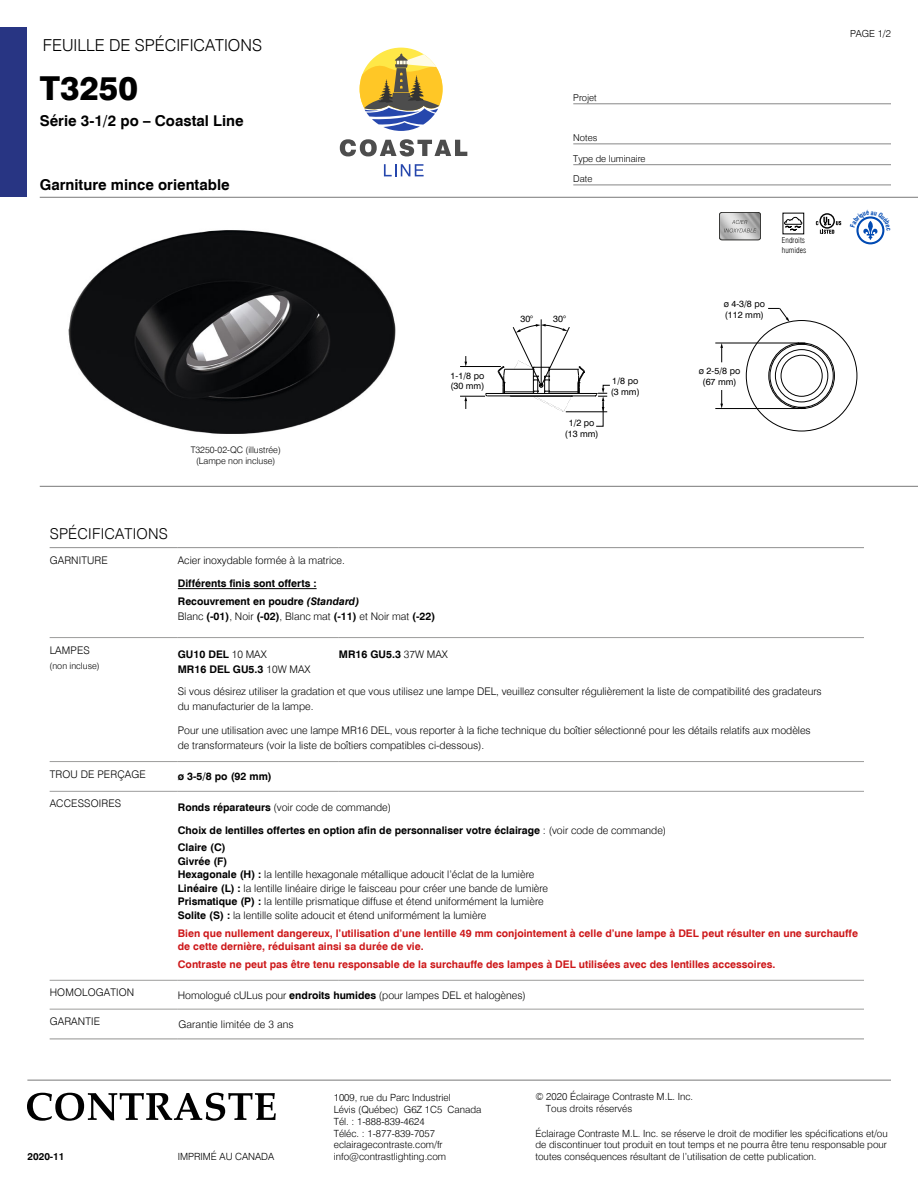
<style>
.page{position:relative;width:918px;height:1188px;background:#fff}
.page>*{position:absolute;margin:0;border:0;box-sizing:border-box;transform-origin:0 0}
.t1{font:800 33px "Swiss 721 BT";color:#000}
.t2{font:300 16.5px "Swiss 721 BT";color:#000}
.t3{font:700 15px "Swiss 721 BT";color:#000}
.t4{font:300 15px "Swiss 721 BT";letter-spacing:.015em;color:#000}
.t5{font:300 10.5px/13.5px "Swiss 721 BT";color:#000}
.t6{font:700 10.5px/13.5px "Swiss 721 BT";color:#cd1719}
.t7{font:700 10.5px/18px "Swiss 721 BT";color:#000}
.t8{font:300 9.9px/11.9px "Swiss 721 BT";color:#000}
.t9{font:700 9.9px "Swiss 721 BT";color:#000}
.t10{font:300 9.75px "Swiss 721 BT";color:#000}
.t11{font:300 9.45px/20.2px "Swiss 721 BT";color:#000}
.t12{font:9px/10.8px "Swiss 721 BT";color:#000}
.t13{font:300 9px/10.8px "Swiss 721 BT";color:#000;text-align:center}
.t14{font:300 condensed 7.95px/9.4px "Swiss 721 BT";color:#000}
.s1{font-style:italic}
.s2{font-weight:700}
.s3{font-weight:300}
</style>
<div class="page">
<div style="left:0;top:27px;width:27px;height:170px;background:#283583"></div>
<hr style="left:40px;top:197px;width:878px;height:1px;background:#878787">
<hr style="left:573px;top:104px;width:318px;height:1px;background:#878787">
<hr style="left:573px;top:144px;width:318px;height:1px;background:#878787">
<hr style="left:573px;top:164px;width:318px;height:1px;background:#878787">
<hr style="left:573px;top:185px;width:318px;height:1px;background:#878787">
<hr style="left:27px;top:1080px;width:864px;height:1px;background:#878787">
<svg style="left:27px;top:1093px;width:249px;height:28px"></svg>
<svg style="left:819px;top:213px;width:16px;height:16px"></svg>
<svg style="left:821px;top:215px;width:12px;height:12px"></svg>
<svg style="left:816px;top:217px;width:25px;height:17px"></svg>
<svg style="left:784px;top:217px;width:18px;height:14px"></svg>
<svg style="left:340px;top:139px;width:127px;height:17px"></svg>
<svg style="left:384px;top:164px;width:40px;height:12px"></svg>
<svg style="left:360px;top:48px;width:83px;height:83px"></svg>
<img style="left:719px;top:212px;width:42px;height:28px">
<div style="left:719px;top:212px;width:42px;height:28px;border:1px solid #2b2b29;border-radius:3px"></div>
<svg style="left:724px;top:220px;width:32px;height:13px"></svg>
<hr style="left:50px;top:547px;width:128px;height:1px;background:#9d9d9c">
<hr style="left:178px;top:547px;width:161px;height:1px;background:#9d9d9c">
<hr style="left:339px;top:547px;width:525px;height:1px;background:#9d9d9c">
<hr style="left:50px;top:791px;width:128px;height:1px;background:#9d9d9c">
<hr style="left:178px;top:791px;width:161px;height:1px;background:#9d9d9c">
<hr style="left:339px;top:791px;width:525px;height:1px;background:#9d9d9c">
<hr style="left:50px;top:980px;width:128px;height:1px;background:#9d9d9c">
<hr style="left:178px;top:980px;width:161px;height:1px;background:#9d9d9c">
<hr style="left:339px;top:980px;width:525px;height:1px;background:#9d9d9c">
<hr style="left:50px;top:637px;width:128px;height:1px;background:#9d9d9c">
<hr style="left:50px;top:761px;width:128px;height:1px;background:#9d9d9c">
<hr style="left:50px;top:1009px;width:128px;height:1px;background:#9d9d9c">
<hr style="left:178px;top:637px;width:161px;height:1px;background:#9d9d9c">
<hr style="left:339px;top:637px;width:525px;height:1px;background:#9d9d9c">
<hr style="left:178px;top:761px;width:161px;height:1px;background:#9d9d9c">
<hr style="left:339px;top:761px;width:525px;height:1px;background:#9d9d9c">
<hr style="left:178px;top:1009px;width:161px;height:1px;background:#9d9d9c">
<hr style="left:339px;top:1009px;width:525px;height:1px;background:#9d9d9c">
<hr style="left:50px;top:1038px;width:128px;height:1px;background:#9d9d9c">
<hr style="left:178px;top:1038px;width:161px;height:1px;background:#9d9d9c">
<hr style="left:339px;top:1038px;width:525px;height:1px;background:#9d9d9c">
<hr style="left:178px;top:588px;width:139px;height:1px;background:#000">
<hr style="left:40px;top:486px;width:878px;height:1px;background:#878787">
<div style="left:781px;top:355px;width:41px;height:42px;border:1px solid #000;border-radius:50%"></div>
<div style="left:770px;top:344px;width:63px;height:64px;border:1px solid #000;border-radius:50%"></div>
<div style="left:775px;top:349px;width:53px;height:53px;border:1px solid #000;border-radius:50%"></div>
<svg style="left:797px;top:343px;width:9px;height:3px"></svg>
<svg style="left:797px;top:406px;width:9px;height:3px"></svg>
<svg style="left:768px;top:308px;width:22px;height:14px"></svg>
<hr style="left:715px;top:343px;width:84px;height:1px;background:#000">
<hr style="left:715px;top:408px;width:84px;height:1px;background:#000">
<svg style="left:720px;top:343px;width:3px;height:19px"></svg>
<svg style="left:720px;top:390px;width:3px;height:18px"></svg>
<hr style="left:487px;top:396px;width:108px;height:1px;background:#000">
<hr style="left:486px;top:393px;width:111px;height:1px;background:#000">
<hr style="left:541px;top:319px;width:1px;height:67px;background:#000">
<svg style="left:498px;top:324px;width:87px;height:88px"></svg>
<hr style="left:460px;top:366px;width:41px;height:1px;background:#000">
<svg style="left:460px;top:393px;width:28px;height:16px"></svg>
<svg style="left:464px;top:356px;width:3px;height:10px"></svg>
<hr style="left:566px;top:412px;width:41px;height:1px;background:#000">
<svg style="left:595px;top:385px;width:15px;height:42px"></svg>
<img style="left:68px;top:230px;width:328px;height:204px">
<svg style="left:856px;top:216px;width:29px;height:28px"></svg>
<h2 class="t2" style="left:43px;top:35px;width:221px">FEUILLE DE SPÉCIFICATIONS</h2>
<h1 class="t1" style="left:40px;top:68px;width:100px">T3250</h1>
<h3 class="t3" style="left:40px;top:112px;width:205px">Série 3-1/2 po – Coastal Line</h3>
<h3 class="t3" style="left:40px;top:175px;width:191px">Garniture mince orientable</h3>
<p class="t13" style="left:191px;top:444px;width:92px">T3250-02-QC (illustrée) (Lampe non incluse)</p>
<h3 class="t4" style="left:50px;top:524px;width:120px">SPÉCIFICATIONS</h3>
<p class="t11" style="left:573px;top:87px;width:25px">Projet</p>
<p class="t11" style="left:573px;top:127px;width:26px">Notes</p>
<p class="t11" style="left:573px;top:148px;width:74px">Type de luminaire<br>Date</p>
<p class="t12" style="left:451px;top:370px;width:35px">1-1/8 po (30 mm)</p>
<p class="t12" style="left:520px;top:314px;width:14px">30°</p>
<p class="t12" style="left:553px;top:314px;width:14px">30°</p>
<p class="t12" style="left:565px;top:417px;width:35px;text-align:center">1/2 po (13 mm)</p>
<p class="t12" style="left:611px;top:376px;width:30px">1/8 po (3 mm)</p>
<p class="t14" style="left:782px;top:236px;width:26px">Endroits humides</p>
<p class="t12" style="left:724px;top:298px;width:43px">ø 4-3/8 po (112 mm)</p>
<p class="t12" style="left:699px;top:365px;width:43px;text-align:center">ø 2-5/8 po (67 mm)</p>
<p class="t5" style="left:50px;top:553px;width:60px">GARNITURE</p>
<p class="t5" style="left:178px;top:553px;width:169px">Acier inoxydable formée à la matrice.</p>
<p class="t7" style="left:178px;top:574px;width:183px">Différents finis sont offerts :<br>Recouvrement en poudre <span class="s1">(Standard)</span></p>
<p class="t5" style="left:178px;top:610px;width:259px">Blanc <span class="s2">(-01)</span>, Noir <span class="s2">(-02)</span>, Blanc mat <span class="s2">(-11)</span> et Noir mat <span class="s2">(-22)</span></p>
<p class="t5" style="left:50px;top:643px;width:42px">LAMPES</p>
<p class="t13" style="left:50px;top:660px;width:52px">(non incluse)</p>
<p class="t7" style="left:178px;top:647px;width:134px;line-height:15px">GU10 DEL <span class="s3">10 MAX<br></span>MR16 DEL GU5.3 <span class="s3">10W MAX</span></p>
<p class="t7" style="left:339px;top:645px;width:111px">MR16 GU5.3 <span class="s3">37W MAX</span></p>
<p class="t5" style="left:178px;top:684px;width:645px;line-height:15px">Si vous désirez utiliser la gradation et que vous utilisez une lampe DEL, veuillez consulter régulièrement la liste de compatibilité des gradateurs du manufacturier de la lampe.</p>
<p class="t5" style="left:178px;top:722px;width:634px;line-height:15px">Pour une utilisation avec une lampe MR16 DEL, vous reporter à la fiche technique du boîtier sélectionné pour les détails relatifs aux modèles de transformateurs (voir la liste de boîtiers compatibles ci-dessous).</p>
<p class="t10" style="left:850px;top:28px;width:42px">PAGE 1/2</p>
<p class="t5" style="left:50px;top:767px;width:98px">TROU DE PERÇAGE</p>
<p class="t7" style="left:178px;top:767px;width:95px">ø 3-5/8 po (92 mm)</p>
<p class="t5" style="left:50px;top:797px;width:73px">ACCESSOIRES</p>
<p class="t7" style="left:178px;top:796px;width:490px;line-height:22.2px">Ronds réparateurs <span class="s3">(voir code de commande)<br></span>Choix de lentilles offertes en option afin de personnaliser votre éclairage <span class="s3">: (voir code de commande)</span></p>
<p class="t5" style="left:178px;top:841px;width:372px"><span class="s2">Claire (C)<br>Givrée (F)<br>Hexagonale (H) :</span> la lentille hexagonale métallique adoucit l’éclat de la lumière <span class="s2">Linéaire (L) :</span> la lentille linéaire dirige le faisceau pour créer une bande de lumière <span class="s2">Prismatique (P) :</span> la lentille prismatique diffuse et étend uniformément la lumière <span class="s2">Solite (S) :</span> la lentille solite adoucit et étend uniformément la lumière</p>
<p class="t6" style="left:178px;top:926px;width:682px">Bien que nullement dangereux, l’utilisation d’une lentille 49 mm conjointement à celle d’une lampe à DEL peut résulter en une surchauffe de cette dernière, réduisant ainsi sa durée de vie.</p>
<p class="t6" style="left:178px;top:957px;width:599px">Contraste ne peut pas être tenu responsable de la surchauffe des lampes à DEL utilisées avec des lentilles accessoires.</p>
<p class="t5" style="left:50px;top:986px;width:86px">HOMOLOGATION</p>
<p class="t5" style="left:178px;top:988px;width:350px">Homologué cULus pour <span class="s2">endroits humides</span> (pour lampes DEL et halogènes)</p>
<p class="t5" style="left:50px;top:1015px;width:52px">GARANTIE</p>
<p class="t5" style="left:179px;top:1017px;width:117px">Garantie limitée de 3 ans</p>
<p class="t8" style="left:334px;top:1091px;width:149px">1009, rue du Parc Industriel<br>Lévis (Québec) G6Z 1C5 Canada<br>Tél. : 1-888-839-4624<br>Téléc. : 1-877-839-7057 eclairagecontraste.com/fr</p>
<p class="t9" style="left:28px;top:1151px;width:38px">2020-11</p>
<p class="t8" style="left:178px;top:1151px;width:98px">IMPRIMÉ AU CANADA</p>
<p class="t8" style="left:334px;top:1151px;width:114px">info@contrastlighting.com</p>
<p class="t8" style="left:546px;top:1090px;width:149px;text-indent:-11px">© 2020 Éclairage Contraste M.L. Inc.<br>Tous droits réservés</p>
<p class="t8" style="left:535px;top:1127px;width:354px;text-align:justify">Éclairage Contraste M.L. Inc. se réserve le droit de modifier les spécifications et/ou de discontinuer tout produit en tout temps et ne pourra être tenu responsable pour toutes conséquences résultant de l’utilisation de cette publication.</p>
</div>
